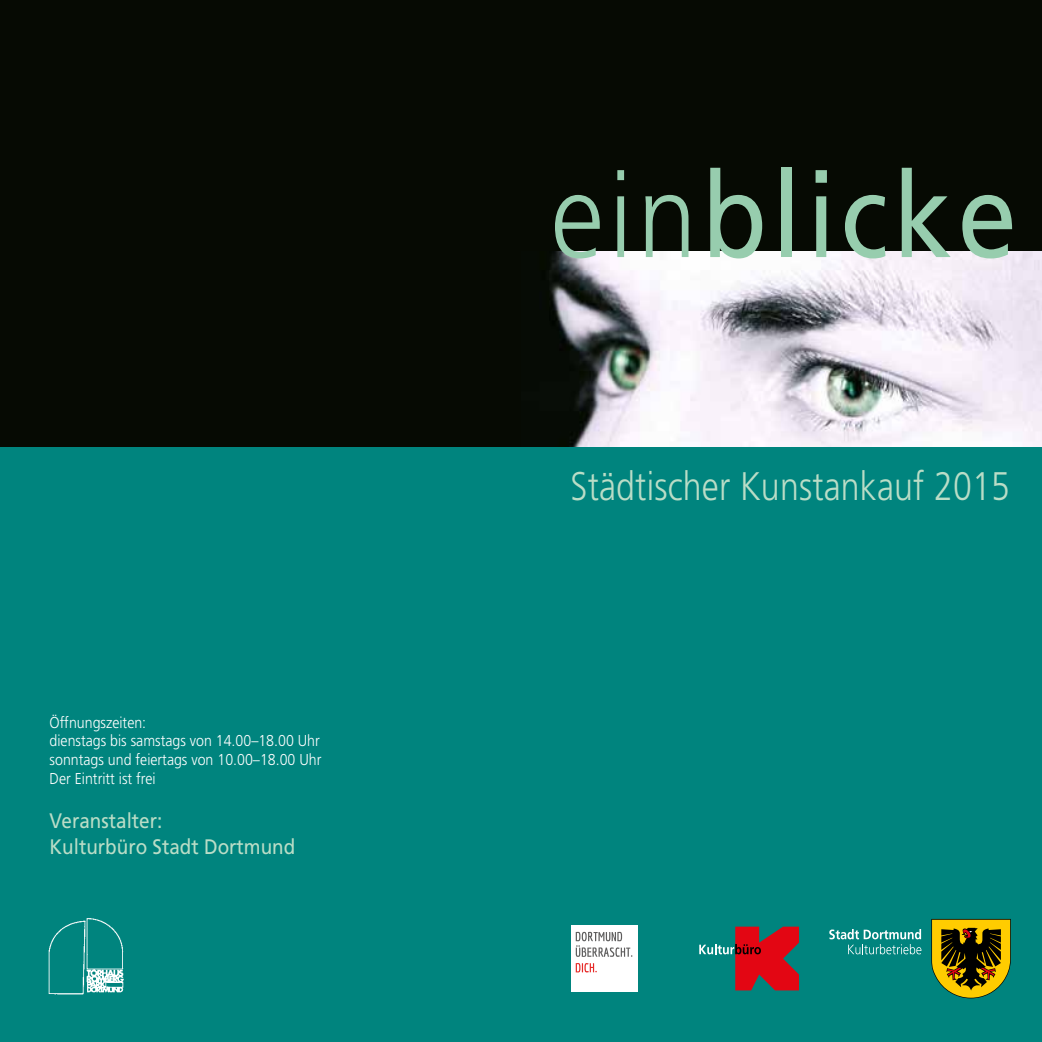
<style>
.page{position:relative;width:1042px;height:1042px;background:#fff}
.page>*{position:absolute;margin:0;border:0;box-sizing:border-box;transform-origin:0 0}
.t1{font:119px "Frutiger LT";letter-spacing:.045em;color:#97cdae;scale:.9 1}
.t2{font:300 39.9px "Frutiger LT";letter-spacing:.005em;color:#baddc7;scale:.85 1}
.t3{font:21px/25.2px "Frutiger LT";color:#baddc7;scale:.9 1}
.t4{font:300 15.75px/18.9px "Frutiger LT";color:#fff;scale:.9 1}
.s1{font-weight:300}
</style>
<div class="page">
<div style="left:0;top:0;width:1042px;height:460px;background:#060a03"></div>
<img style="left:521px;top:252px;width:521px;height:196px">
<div style="left:0;top:448px;width:1042px;height:594px;background:#00847e"></div>
<svg style="left:829px;top:929px;width:92px;height:25px"></svg>
<svg style="left:699px;top:926px;width:100px;height:64px"></svg>
<svg style="left:931px;top:919px;width:80px;height:79px;background:#7f700e"></svg>
<img style="left:48px;top:918px;width:76px;height:77px">
<div style="left:570px;top:925px;width:67px;height:67px;background:#fff"></div>
<svg style="left:576px;top:963px;width:21px;height:9px"></svg>
<svg style="left:576px;top:932px;width:56px;height:25px"></svg>
<p class="t4" style="left:50px;top:713px;width:304px">Öffnungszeiten:<br>dienstags bis samstags von 14.00–18.00 Uhr sonntags und feiertags von 10.00–18.00 Uhr<br>Der Eintritt ist frei</p>
<h3 class="t3" style="left:50px;top:808px;width:275px">Veranstalter:<br>Kulturbüro Stadt Dortmund</h3>
<h1 class="t1" style="left:550px;top:146px;width:520px"><span class="s1">ein</span>blicke</h1>
<h2 class="t2" style="left:570px;top:464px;width:518px">Städtischer Kunstankauf 2015</h2>
</div>
